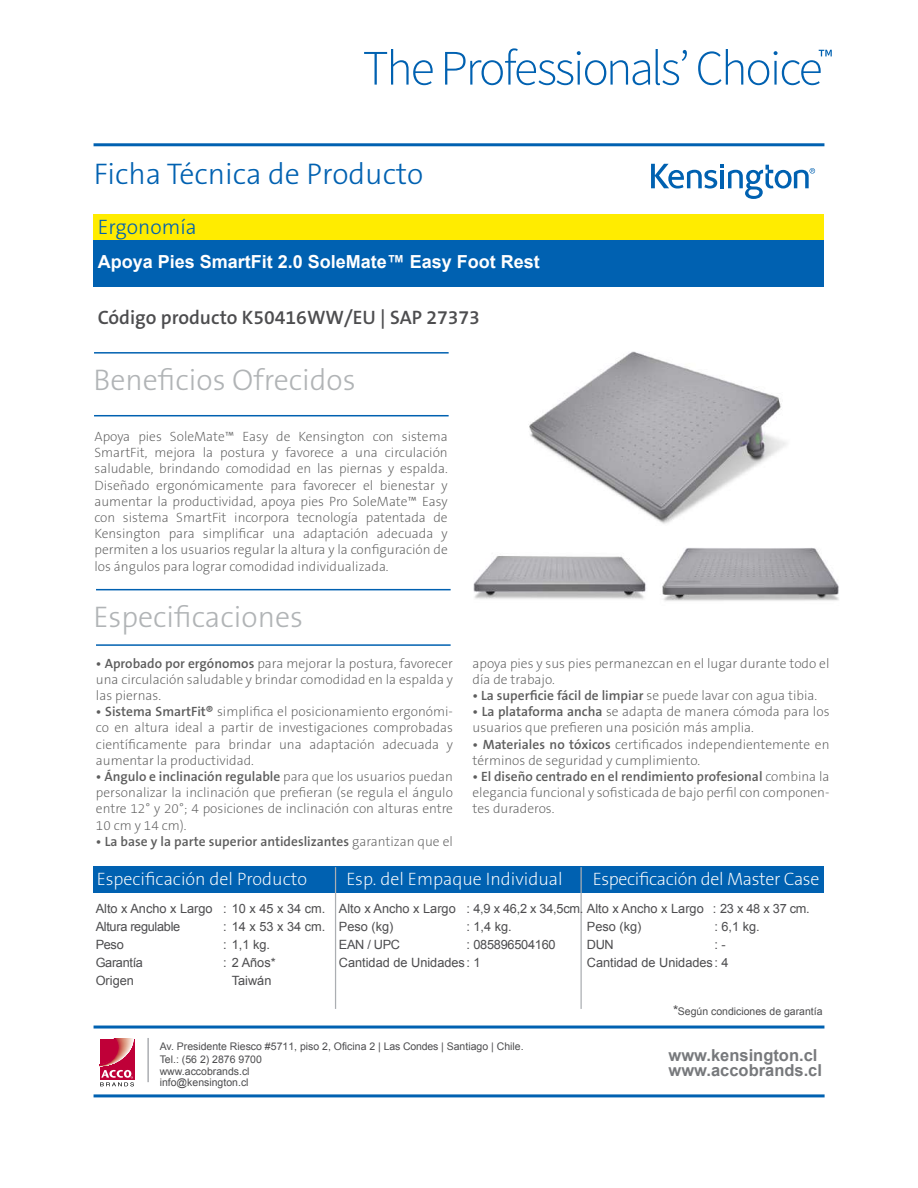
<style>
.page{position:relative;width:918px;height:1188px;background:#fff}
.page>*{position:absolute;margin:0;border:0;box-sizing:border-box;transform-origin:0 0}
.t1{font:30px "The Sans KENSINGTON3 Li";color:#b1b4b6}
.t2{font:30px "The Sans KENSINGTON3 Li";color:#0061b1}
.t3{font:21px "The Sans KENSINGTON3 Li";color:#0061b1}
.t4{font:19.5px "The Sans KENSINGTON6 SB";color:#4d4d4f}
.t5{font:18px "The Sans KENSINGTON2 XL";color:#fff}
.t6{font:700 18px "Arial";color:#fff}
.t7{font:18px "The Sans KENSINGTON2 XL";letter-spacing:-.02em;color:#fff}
.t8{font:700 16.5px/15.6px "Arial";color:#77797c}
.t9{font:13.5px/16.2px "The Sans KENSINGTON2 XL";color:#5d5d5d;text-align:justify}
.t10{font:13.5px "The Sans KENSINGTON6 SB";color:#5d5d5d}
.t11{font:12.75px/18px "Arial";color:#4d4d4f}
.t12{font:12.75px "Arial";letter-spacing:-.02em;color:#4d4d4f}
.t13{font:12.75px "Arial";letter-spacing:-.025em;color:#4d4d4f}
.t14{font:10.5px/12.6px "Arial";color:#4d4d4f}
.t15{font:10.5px "Arial";color:#4c4c4e}
.s1{font-family:"The Sans KENSINGTON6 SB"}
.s2{font-family:"The Sans KENSINGTON2 XL"}
.s3{font-size:13.5px}
</style>
<div class="page">
<div style="left:94px;top:214px;width:730px;height:26px;background:#ffec00"></div>
<div style="left:94px;top:240px;width:730px;height:47px;background:#0061b1"></div>
<svg style="left:99px;top:1038px;width:36px;height:49px"></svg>
<svg style="left:100px;top:1039px;width:34px;height:47px;background:#cc4c6b"></svg>
<div style="left:94px;top:866px;width:730px;height:27px;background:#0061b1"></div>
<hr style="left:335px;top:867px;width:1px;height:142px;background:#abaeb2">
<hr style="left:581px;top:867px;width:1px;height:142px;background:#abaeb2">
<hr style="left:147px;top:1038px;width:2px;height:44px;background:#abaeb2">
<hr style="left:94px;top:1094px;width:731px;height:3px;background:#0061b1">
<hr style="left:94px;top:1026px;width:730px;height:3px;background:#0061b1">
<hr style="left:94px;top:352px;width:355px;height:2px;background:#0061b1">
<hr style="left:94px;top:415px;width:355px;height:1px;background:#0061b1">
<hr style="left:96px;top:589px;width:355px;height:1px;background:#0061b1">
<hr style="left:96px;top:644px;width:355px;height:2px;background:#0061b1">
<svg style="left:651px;top:164px;width:164px;height:35px"></svg>
<svg style="left:364px;top:49px;width:69px;height:36px"></svg>
<svg style="left:445px;top:48px;width:205px;height:37px"></svg>
<svg style="left:656px;top:49px;width:31px;height:36px"></svg>
<svg style="left:698px;top:49px;width:134px;height:36px"></svg>
<hr style="left:94px;top:143px;width:730px;height:3px;background:#0061b1">
<img style="left:529px;top:351px;width:258px;height:173px">
<img style="left:473px;top:556px;width:173px;height:43px">
<img style="left:662px;top:548px;width:177px;height:53px">
<h1 class="t2" style="left:94px;top:158px;width:331px">Ficha Técnica de Producto</h1>
<h2 class="t3" style="left:98px;top:216px;width:100px">Ergonomía</h2>
<h3 class="t6" style="left:98px;top:250px;width:444px">Apoya Pies SmartFit 2.0 SoleMate™ Easy Foot Rest</h3>
<h3 class="t4" style="left:98px;top:307px;width:384px">Código producto K50416WW/EU | SAP 27373</h3>
<h1 class="t1" style="left:94px;top:364px;width:264px">Beneficios Ofrecidos</h1>
<p class="t9" style="left:94px;top:429px;width:355px">Apoya pies SoleMate™ Easy de Kensington con sistema SmartFit, mejora la postura y favorece a una circulación saludable, brindando comodidad en las piernas y espalda.<br>Diseñado ergonómicamente para favorecer el bienestar y aumentar la productividad, apoya pies Pro SoleMate™ Easy con sistema SmartFit incorpora tecnología patentada de Kensington para simplificar una adaptación adecuada y permiten a los usuarios regular la altura y la configuración de los ángulos para lograr comodidad individualizada.</p>
<h1 class="t1" style="left:94px;top:601px;width:211px">Especificaciones</h1>
<p class="t9" style="left:96px;top:655px;width:358px"><span class="s1">• Aprobado por ergónomos</span> para mejorar la postura, favorecer una circulación saludable y brindar comodidad en la espalda y las piernas.</p>
<p class="t9" style="left:96px;top:704px;width:359px"><span class="s1">• Sistema SmartFit®</span> simplifica el posicionamiento ergonómi&shy;co en altura ideal a partir de investigaciones comprobadas científicamente para brindar una adaptación adecuada y aumentar la productividad.</p>
<p class="t10" style="left:96px;top:769px;width:359px">• Ángulo e inclinación regulable <span class="s2">para que los usuarios puedan</span></p>
<p class="t9" style="left:96px;top:785px;width:359px">personalizar la inclinación que prefieran (se regula el ángulo entre 12° y 20°; 4 posiciones de inclinación con alturas entre 10 cm y 14 cm).</p>
<p class="t10" style="left:96px;top:834px;width:359px">• La base y la parte superior antideslizantes <span class="s2">garantizan que el</span></p>
<p class="t9" style="left:473px;top:655px;width:358px">apoya pies y sus pies permanezcan en el lugar durante todo el día de trabajo.</p>
<p class="t10" style="left:473px;top:688px;width:346px">• La superficie fácil de limpiar <span class="s2">se puede lavar con agua tibia.</span></p>
<p class="t9" style="left:473px;top:704px;width:359px"><span class="s1">• La plataforma ancha</span> se adapta de manera cómoda para los usuarios que prefieren una posición más amplia.</p>
<p class="t9" style="left:473px;top:736px;width:359px"><span class="s1">• Materiales no tóxicos</span> certificados independientemente en términos de seguridad y cumplimiento.</p>
<p class="t10" style="left:473px;top:769px;width:359px">• El diseño centrado en el rendimiento profesional <span class="s2">combina la</span></p>
<p class="t9" style="left:473px;top:785px;width:359px">elegancia funcional y sofisticada de bajo perfil con componen&shy;tes duraderos.</p>
<h3 class="t5" style="left:97px;top:869px;width:212px">Especificación del Producto</h3>
<h3 class="t5" style="left:346px;top:869px;width:218px">Esp. del Empaque Individual</h3>
<h3 class="t7" style="left:593px;top:869px;width:228px">Especificación del Master Case</h3>
<p class="t11" style="left:96px;top:899px;width:231px">Alto x Ancho x Largo : 10 x 45 x 34 cm.<br>Altura regulable</p>
<p class="t11" style="left:223px;top:917px;width:104px">: 14 x 53 x 34 cm.</p>
<p class="t11" style="left:223px;top:935px;width:54px">: 1,1 kg. : 2 Años*</p>
<p class="t11" style="left:96px;top:935px;width:30px">Peso</p>
<p class="t11" style="left:96px;top:971px;width:40px">Origen</p>
<p class="t11" style="left:232px;top:971px;width:41px">Taiwán</p>
<p class="t13" style="left:96px;top:954px;width:49px">Garantía</p>
<p class="t11" style="left:339px;top:899px;width:366px">Alto x Ancho x Largo : 4,9 x 46,2 x 34,5cm. Alto x Ancho x Largo</p>
<p class="t11" style="left:713px;top:899px;width:98px">: 23 x 48 x 37 cm.</p>
<p class="t12" style="left:466px;top:936px;width:91px">: 085896504160</p>
<p class="t11" style="left:339px;top:917px;width:56px">Peso (kg)</p>
<p class="t11" style="left:466px;top:917px;width:47px">: 1,4 kg.</p>
<p class="t11" style="left:339px;top:935px;width:143px">EAN / UPC<br>Cantidad de Unidades: 1</p>
<p class="t11" style="left:587px;top:917px;width:56px">Peso (kg)</p>
<p class="t11" style="left:714px;top:917px;width:47px">: 6,1 kg.</p>
<p class="t11" style="left:587px;top:935px;width:28px">DUN</p>
<p class="t11" style="left:587px;top:935px;width:143px;text-align:right">: -<br>Cantidad de Unidades: 4</p>
<p class="t14" style="left:673px;top:1005px;width:151px"><span class="s3">*</span>Según condiciones de garantía</p>
<p class="t14" style="left:160px;top:1040px;width:365px">Av. Presidente Riesco #5711, piso 2, Oficina 2 | Las Condes | Santiago | Chile.<br>Tel.: (56 2) 2876 9700<br>www.accobrands.cl</p>
<p class="t15" style="left:160px;top:1076px;width:90px">info@kensington.cl</p>
<p class="t8" style="left:669px;top:1047px;width:155px">www.kensington.cl www.accobrands.cl</p>
</div>
